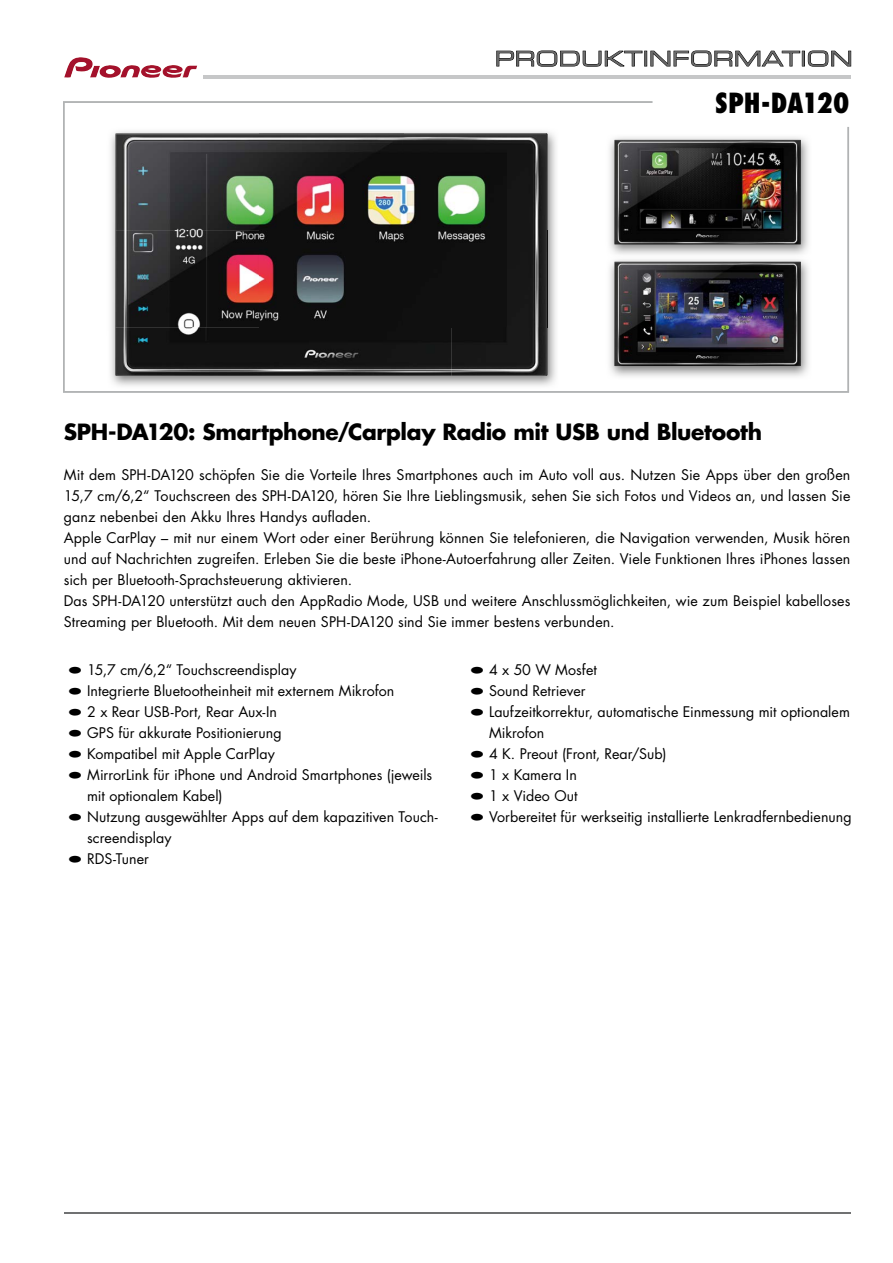
<style>
.page{position:relative;width:893px;height:1263px;background:#fff}
.page>*{position:absolute;margin:0;border:0;box-sizing:border-box;transform-origin:0 0}
.t1{font:800 condensed 27px "Futura";letter-spacing:-.005em;color:#000}
.t2{font:700 21.75px "Futura Std";letter-spacing:-.015em;color:#000}
.t3{font:20.4px "Eurostile LT Std Ex 2";letter-spacing:.01em;color:#666}
.t4{font:14.25px/21px "Futura";letter-spacing:.005em;color:#000}
.s1{font-size:18px}
</style>
<div class="page">
<hr style="left:64px;top:1212px;width:786px;height:1px;background:#707172">
<hr style="left:203px;top:75px;width:647px;height:3px;background:#c6c7c8">
<img style="left:64px;top:57px;width:125px;height:21px">
<svg style="left:63px;top:101px;width:786px;height:292px"></svg>
<img style="left:107px;top:128px;width:451px;height:261px">
<img style="left:115px;top:133px;width:433px;height:243px">
<img style="left:606px;top:134px;width:206px;height:122px">
<img style="left:614px;top:140px;width:187px;height:104px">
<img style="left:606px;top:258px;width:206px;height:122px">
<img style="left:606px;top:256px;width:206px;height:2px">
<img style="left:614px;top:261px;width:187px;height:105px">
<svg style="left:496px;top:50px;width:146px;height:17px"></svg>
<div style="left:644px;top:51px;width:3px;height:15px;border:1px solid #000"></div>
<svg style="left:650px;top:50px;width:150px;height:17px"></svg>
<div style="left:802px;top:51px;width:3px;height:15px;border:1px solid #000"></div>
<svg style="left:808px;top:50px;width:43px;height:17px"></svg>
<div style="left:653px;top:82px;width:240px;height:45px;background:#fff;border-radius:18px"></div>
<h3 class="t3" style="left:495px;top:45px;width:359px">PRODUKTINFORMATION</h3>
<h1 class="t1" style="left:715px;top:85px;width:136px">SPH-DA120</h1>
<h2 class="t2" style="left:64px;top:417px;width:700px">SPH-DA120: Smartphone/Carplay Radio mit USB und Bluetooth</h2>
<p class="t4" style="left:64px;top:464px;width:788px">Mit dem SPH-DA120 schöpfen Sie die Vorteile Ihres Smartphones auch im Auto voll aus. Nutzen Sie Apps über den großen 15,7 cm/6,2“ Touchscreen des SPH-DA120, hören Sie Ihre Lieblingsmusik, sehen Sie sich Fotos und Videos an, und lassen Sie ganz nebenbei den Akku Ihres Handys aufladen.<br>Apple CarPlay – mit nur einem Wort oder einer Berührung können Sie telefonieren, die Navigation verwenden, Musik hören und auf Nachrichten zugreifen. Erleben Sie die beste iPhone-Autoerfahrung aller Zeiten. Viele Funktionen Ihres iPhones lassen sich per Bluetooth-Sprachsteuerung aktivieren.<br>Das SPH-DA120 unterstützt auch den AppRadio Mode, USB und weitere Anschlussmöglichkeiten, wie zum Beispiel kabelloses Streaming per Bluetooth. Mit dem neuen SPH-DA120 sind Sie immer bestens verbunden.</p>
<p class="t4" style="left:66px;top:659px;width:232px"><span class="s1">•</span>15,7 cm/6,2“ Touchscreendisplay</p>
<p class="t4" style="left:66px;top:680px;width:330px"><span class="s1">•</span>Integrierte Bluetootheinheit mit externem Mikro fon</p>
<p class="t4" style="left:66px;top:701px;width:213px"><span class="s1">•</span> 2 x Rear USB-Port, Rear Aux-In</p>
<p class="t4" style="left:66px;top:722px;width:217px"><span class="s1">•</span> GPS für akkurate Positionierung</p>
<p class="t4" style="left:66px;top:743px;width:210px"><span class="s1">•</span> Kompatibel mit Apple CarPlay</p>
<p class="t4" style="left:87px;top:764px;width:347px;text-indent:-21px"><span class="s1">•</span> MirrorLink für iPhone und Android Smartphones (jeweils mit optionalem Kabel)</p>
<p class="t4" style="left:87px;top:806px;width:352px;text-indent:-21px"><span class="s1">•</span> Nutzung ausgewählter Apps auf dem kapazitiven Touch&shy;screendisplay</p>
<p class="t4" style="left:66px;top:848px;width:85px"><span class="s1">•</span> RDS-Tuner</p>
<p class="t4" style="left:468px;top:659px;width:131px"><span class="s1">•</span> 4 x 50 W Mosfet</p>
<p class="t4" style="left:468px;top:680px;width:119px"><span class="s1">•</span> Sound Retriever</p>
<p class="t4" style="left:489px;top:701px;width:362px;text-indent:-21px"><span class="s1">•</span> Laufzeitkorrektur, automatische Ein mes sung mit optionalem<br>Mikrofon</p>
<p class="t4" style="left:468px;top:743px;width:200px"><span class="s1">•</span> 4 K. Preout (Front, Rear/Sub)</p>
<p class="t4" style="left:468px;top:764px;width:111px"><span class="s1">•</span> 1 x Kamera In</p>
<p class="t4" style="left:468px;top:785px;width:111px"><span class="s1">•</span> 1 x Video Out</p>
<p class="t4" style="left:468px;top:806px;width:385px"><span class="s1">•</span> Vorbereitet für werkseitig installierte Lenkradfernbedienung</p>
</div>
